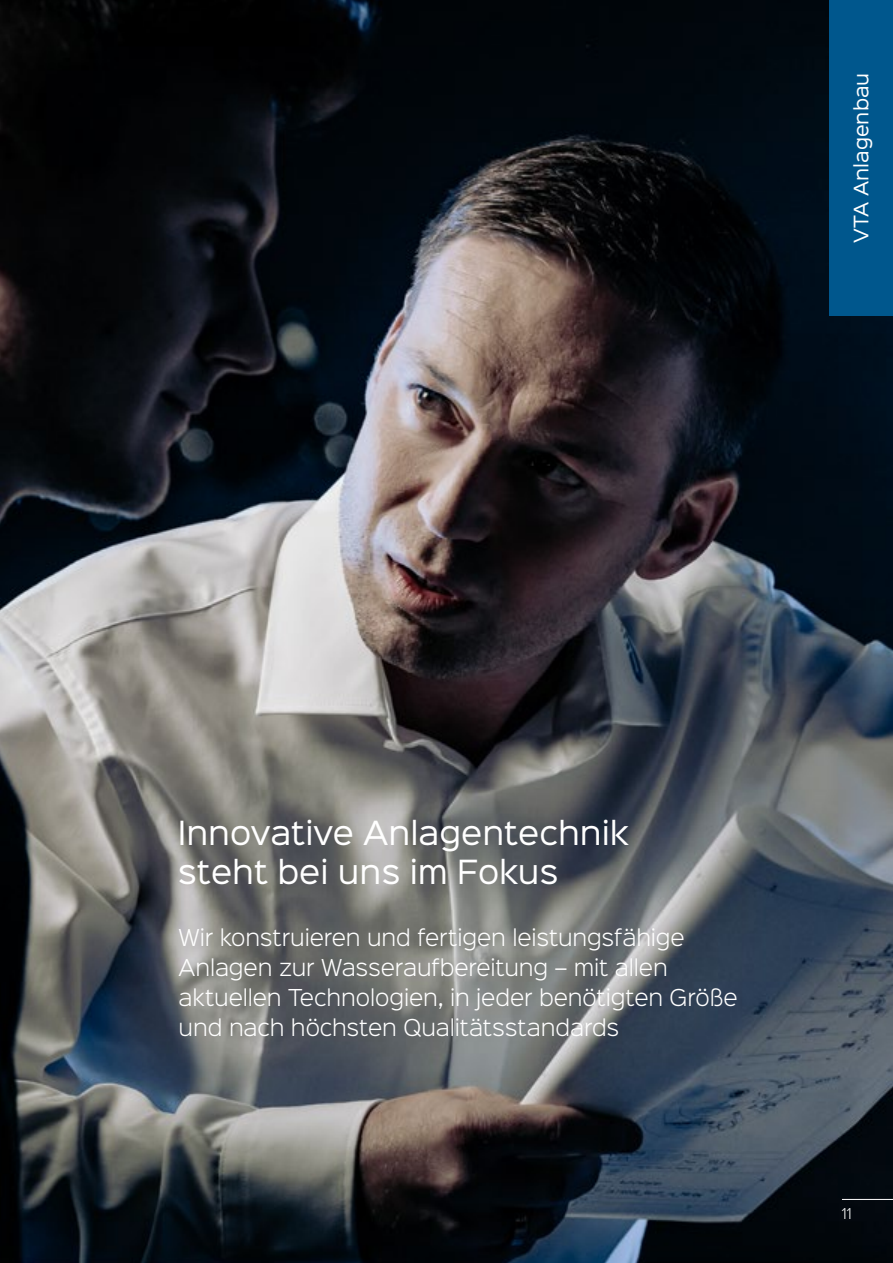
<style>
.page{position:relative;width:893px;height:1263px;background:#fff}
.page>*{position:absolute;margin:0;border:0;box-sizing:border-box;transform-origin:0 0}
.t1{font:30px/39px "Sinkin Sans 400";color:#fff}
.t2{font:300 21px/30px "Sinkin Sans 300";letter-spacing:-.005em;color:#fff}
.t3{font:18px "Sinkin Sans 400";color:#fff}
.t4{font:300 13.5px "Sinkin Sans 300";color:#fff}
</style>
<div class="page">
<img style="left:0;top:0;width:893px;height:1263px">
<div style="left:829px;top:0;width:64px;height:316px;background:#00578d"></div>
<hr style="left:842px;top:1199px;width:51px;height:1px;background:#fff">
<p class="t3" style="left:846px;top:243px;width:171px;rotate:-90deg">VTA Anlagenbau</p>
<h1 class="t1" style="left:178px;top:811px;width:452px">Innovative Anlagentechnik steht bei uns im Fokus</h1>
<p class="t2" style="left:179px;top:921px;width:561px">Wir konstruieren und fertigen leistungsfähige Anlagen zur Wasseraufbereitung – mit allen aktuellen Technologien, in jeder benötigten Größe und nach höchsten Qualitätsstandards</p>
<p class="t4" style="left:842px;top:1202px;width:12px">11</p>
</div>
